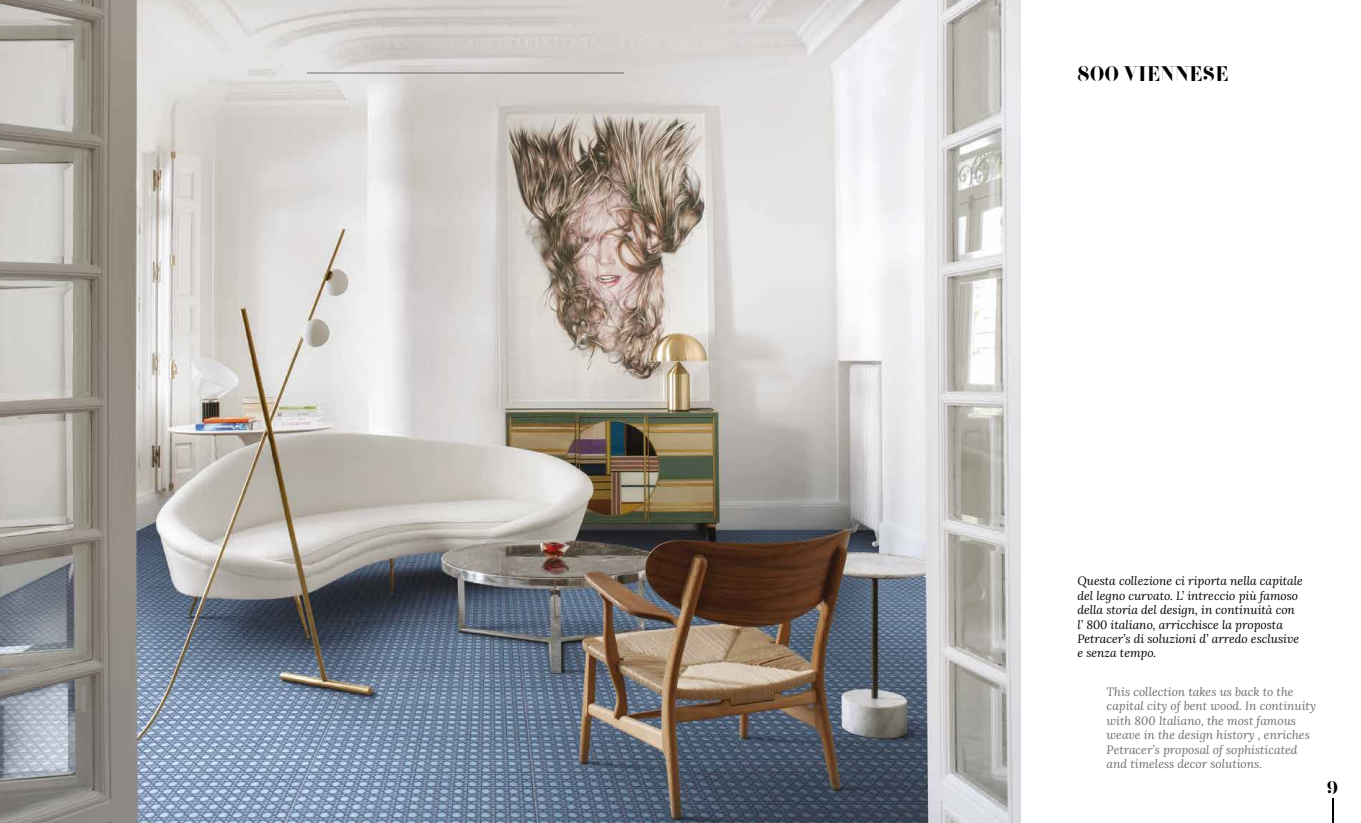
<style>
.page{position:relative;width:1361px;height:823px;background:#fff}
.page>*{position:absolute;margin:0;border:0;box-sizing:border-box;transform-origin:0 0}
.t1{font:800 21px "F Bella";letter-spacing:.03em;color:#000}
.t2{font:800 18px "F Bella";color:#000}
.t3{font:italic 12px/14.4px "Lora";color:#000}
.t4{font:italic 12px/14.4px "Lora";color:#706f6f}
</style>
<div class="page">
<img style="left:0;top:0;width:1020px;height:822px">
<hr style="left:1332px;top:798px;width:2px;height:24px;background:#000">
<hr style="left:307px;top:73px;width:317px;height:1px;background:#000">
<h1 class="t1" style="left:1077px;top:62px;width:152px">800 VIENNESE</h1>
<p class="t3" style="left:1077px;top:573px;width:227px">Questa collezione ci riporta nella capitale del legno curvato. L’ intreccio più famoso della storia del design, in continuità con l’ 800 italiano, arricchisce la proposta Petracer’s di soluzioni d’ arredo esclusive e senza tempo.</p>
<p class="t4" style="left:1106px;top:683px;width:211px">This collection takes us back to the capital city of bent wood. In continuity with 800 Italiano, the most famous weave in the design history , enriches Petracer’s proposal of sophisticated and timeless decor solutions.</p>
<h2 class="t2" style="left:1327px;top:776px;width:12px">9</h2>
</div>
